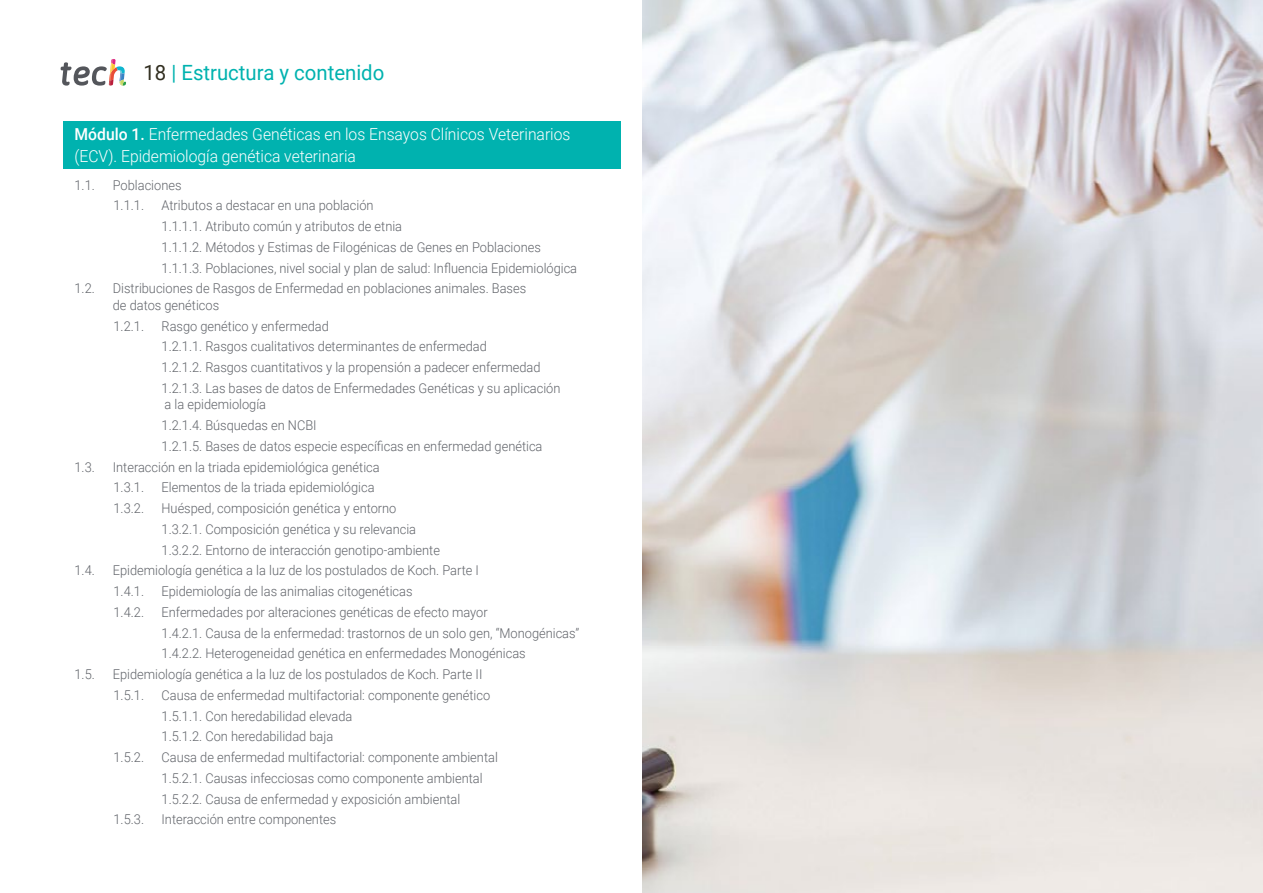
<style>
.page{position:relative;width:1263px;height:893px;background:#fff}
.page>*{position:absolute;margin:0;border:0;box-sizing:border-box;transform-origin:0 0}
.t1{font:21px "Roboto";color:#00b2af}
.t2{font:300 16.5px/22.5px "Roboto";color:#fff;scale:.95 1}
.t3{font:300 13.5px/20.7px "Roboto";color:#61646a;scale:.95 1}
.s1{color:#312e20}
.s2{font-weight:500}
</style>
<div class="page">
<div style="left:63px;top:121px;width:558px;height:48px;background:#00b2af"></div>
<img style="left:642px;top:0;width:621px;height:893px">
<svg style="left:61px;top:59px;width:65px;height:27px"></svg>
<h1 class="t1" style="left:144px;top:57px;width:242px"><span class="s1">18</span> | Estructura y contenido</h1>
<p class="t2" style="left:75px;top:122px;width:524px"><span class="s2">Módulo 1.</span> Enfermedades Genéticas en los Ensayos Clínicos Veterinarios (ECV). Epidemiología genética veterinaria</p>
<p class="t3" style="left:75px;top:174px;width:23px">1.1.</p>
<p class="t3" style="left:113px;top:174px;width:74px">Poblaciones<br>1.1.1.</p>
<p class="t3" style="left:162px;top:195px;width:439px">Atributos a destacar en una población<br>1.1.1.1. Atributo común y atributos de etnia<br>1.1.1.2. Métodos y Estimas de Filogénicas de Genes en Poblaciones 1.1.1.3. Poblaciones, nivel social y plan de salud: Influencia Epidemiológica</p>
<p class="t3" style="left:75px;top:278px;width:23px">1.2.</p>
<p class="t3" style="left:113px;top:280px;width:437px;line-height:16.5px">Distribuciones de Rasgos de Enfermedad en poblaciones animales. Bases de datos genéticos</p>
<p class="t3" style="left:114px;top:315px;width:34px">1.2.1.</p>
<p class="t3" style="left:162px;top:315px;width:421px">Rasgo genético y enfermedad<br>1.2.1.1. Rasgos cualitativos determinantes de enfermedad<br>1.2.1.2. Rasgos cuantitativos y la propensión a padecer enfermedad 1.2.1.3. Las bases de datos de Enfermedades Genéticas y su aplicación</p>
<p class="t3" style="left:162px;top:394px;width:402px">a la epidemiología<br>1.2.1.4. Búsquedas en NCBI<br>1.2.1.5. Bases de datos especie específicas en enfermedad genética</p>
<p class="t3" style="left:75px;top:456px;width:23px">1.3.</p>
<p class="t3" style="left:113px;top:456px;width:282px">Interacción en la triada epidemiológica genética<br>1.3.1.</p>
<p class="t3" style="left:162px;top:477px;width:226px">Elementos de la triada epidemiológica</p>
<p class="t3" style="left:114px;top:497px;width:34px">1.3.2.</p>
<p class="t3" style="left:162px;top:497px;width:295px">Huésped, composición genética y entorno<br>1.3.2.1. Composición genética y su relevancia<br>1.3.2.2. Entorno de interacción genotipo-ambiente</p>
<p class="t3" style="left:75px;top:560px;width:23px">1.4.</p>
<p class="t3" style="left:113px;top:560px;width:387px">Epidemiología genética a la luz de los postulados de Koch. Parte I<br>1.4.1.</p>
<p class="t3" style="left:162px;top:580px;width:266px">Epidemiología de las animalias citogenéticas</p>
<p class="t3" style="left:114px;top:601px;width:34px">1.4.2.</p>
<p class="t3" style="left:162px;top:601px;width:441px">Enfermedades por alteraciones genéticas de efecto mayor<br>1.4.2.1. Causa de la enfermedad: trastornos de un solo gen, “Monogénicas”<br>1.4.2.2. Heterogeneidad genética en enfermedades Monogénicas</p>
<p class="t3" style="left:75px;top:663px;width:23px">1.5.</p>
<p class="t3" style="left:113px;top:663px;width:391px">Epidemiología genética a la luz de los postulados de Koch. Parte II<br>1.5.1.</p>
<p class="t3" style="left:162px;top:684px;width:347px">Causa de enfermedad multifactorial: componente genético<br>1.5.1.1. Con heredabilidad elevada<br>1.5.1.2. Con heredabilidad baja</p>
<p class="t3" style="left:114px;top:746px;width:34px">1.5.2.</p>
<p class="t3" style="left:162px;top:746px;width:355px">Causa de enfermedad multifactorial: componente ambiental<br>1.5.2.1. Causas infecciosas como componente ambiental<br>1.5.2.2. Causa de enfermedad y exposición ambiental</p>
<p class="t3" style="left:114px;top:809px;width:34px">1.5.3.</p>
<p class="t3" style="left:162px;top:809px;width:185px">Interacción entre componentes</p>
</div>
